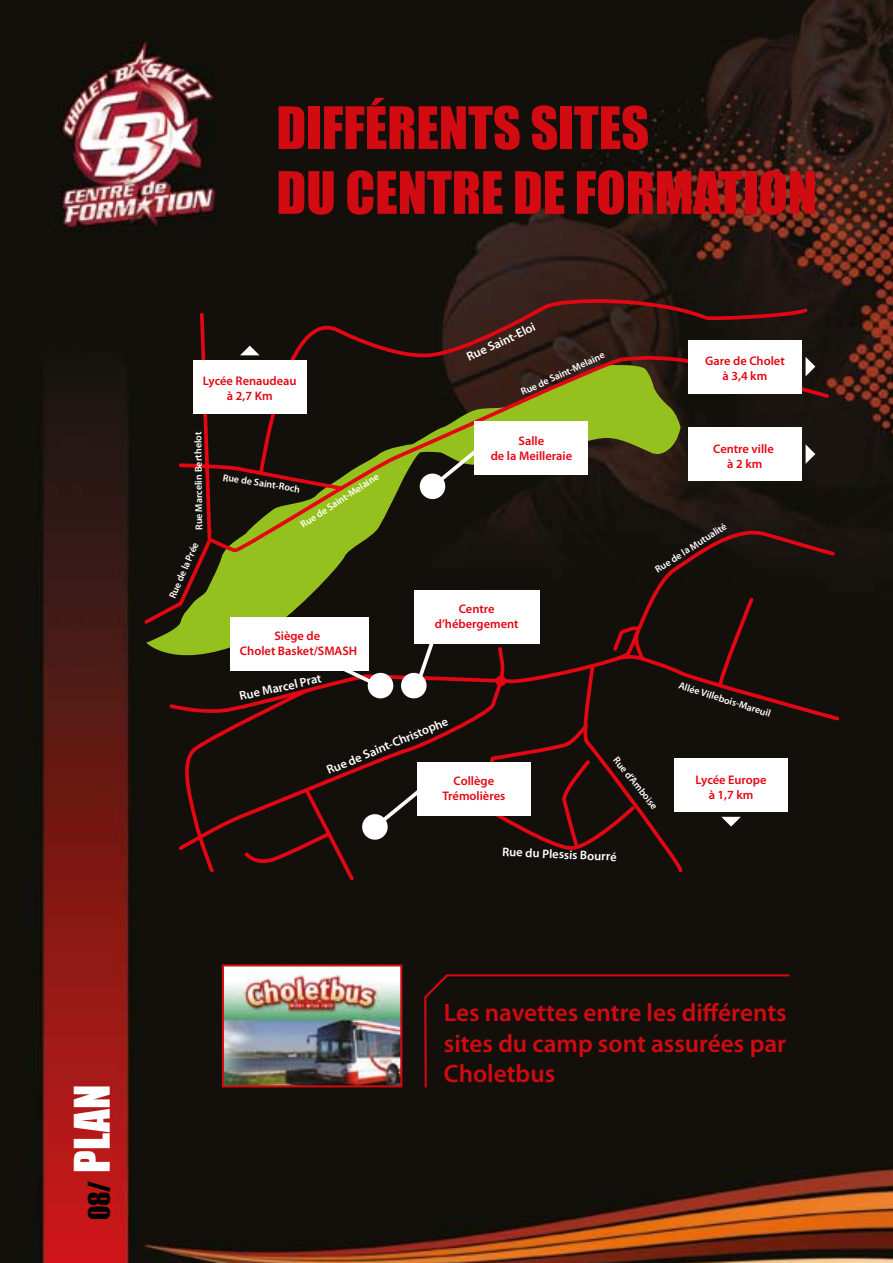
<style>
.page{position:relative;width:893px;height:1263px;background:#fff}
.page>*{position:absolute;margin:0;border:0;box-sizing:border-box;transform-origin:0 0}
.t1{font:54px/64.8px "Impact";color:#d20a11}
.t2{font:45px "Impact";color:#fff}
.t3{font:600 25.2px/30.3px "Myriad Pro";color:#d20a11;text-align:justify}
.t4{font:600 12.45px/15px "Myriad Pro";color:#e30613;text-align:center}
.t5{font:600 12.45px "Myriad Pro";color:#fff}
.t6{font:600 9.9px "Myriad Pro";color:#fff}
.s1{font-size:27px;color:#000}
</style>
<div class="page">
<img style="left:0;top:0;width:893px;height:1263px">
<svg style="left:345px;top:355px;width:486px;height:170px;background:#252310"></svg>
<svg style="left:257px;top:294px;width:553px;height:183px;background:#3d3214"></svg>
<svg style="left:168px;top:525px;width:669px;height:188px;background:#1e180d"></svg>
<div style="left:177px;top:645px;width:305px;height:207px;background:#13100b"></div>
<div style="left:414px;top:590px;width:125px;height:54px;background:#fff"></div>
<div style="left:231px;top:617px;width:138px;height:54px;background:#fff"></div>
<svg style="left:180px;top:639px;width:256px;height:245px;background:#382a25"></svg>
<div style="left:475px;top:421px;width:113px;height:54px;background:#fff"></div>
<div style="left:688px;top:340px;width:113px;height:53px;background:#fff"></div>
<div style="left:420px;top:474px;width:25px;height:25px;background:#fff;border-radius:50%"></div>
<svg style="left:427px;top:443px;width:57px;height:49px"></svg>
<svg style="left:806px;top:357px;width:9px;height:19px"></svg>
<div style="left:688px;top:427px;width:113px;height:54px;background:#fff"></div>
<svg style="left:806px;top:444px;width:9px;height:20px"></svg>
<svg style="left:141px;top:311px;width:204px;height:316px;background:#4f4d2b"></svg>
<svg style="left:482px;top:596px;width:359px;height:278px;background:#332522"></svg>
<div style="left:417px;top:762px;width:113px;height:54px;background:#fff"></div>
<div style="left:423px;top:973px;width:368px;height:116px;background:#13100b"></div>
<img style="left:225px;top:967px;width:174px;height:117px">
<div style="left:222px;top:964px;width:180px;height:123px;border:2px solid #d20a11"></div>
<h2 class="t2" style="left:57px;top:1220px;width:137px;rotate:-90deg"><span class="s1">08/</span> PLAN</h2>
<h1 class="t1" style="left:276px;top:94px;width:347px">DI FFÉRENTS SITES<br>DU CENTRE DE FORMA</h1>
<h1 class="t1" style="left:718px;top:159px;width:101px">TION</h1>
<p class="t4" style="left:203px;top:373px;width:95px">Lycée Renaudeau à 2,7 Km</p>
<p class="t6" style="left:193px;top:530px;width:100px;rotate:-91deg">Rue Marcelin Berthelot</p>
<p class="t6" style="left:166px;top:596px;width:62px;rotate:-67deg">Rue de la Prée</p>
<p class="t6" style="left:224px;top:471px;width:80px;rotate:9deg">Rue de Saint-Roch</p>
<p class="t6" style="left:298px;top:520px;width:93px;rotate:-33deg">Rue de Saint-Melaine</p>
<p class="t4" style="left:240px;top:628px;width:119px">Siège de<br>Cholet Basket/SMASH</p>
<p class="t5" style="left:238px;top:689px;width:85px;rotate:-13deg">Rue Marcel Prat</p>
<p class="t5" style="left:464px;top:350px;width:76px;rotate:-25deg">Rue Saint-Eloi</p>
<p class="t6" style="left:519px;top:387px;width:93px;rotate:-25deg">Rue de Saint-Melaine</p>
<p class="t4" style="left:491px;top:433px;width:83px">Salle<br>de la Meilleraie</p>
<p class="t4" style="left:435px;top:601px;width:85px">Centre d’hébergement</p>
<p class="t4" style="left:705px;top:353px;width:81px">Gare de Cholet à 3,4 km</p>
<p class="t4" style="left:713px;top:441px;width:62px">Centre ville à 2 km</p>
<p class="t6" style="left:653px;top:565px;width:84px;rotate:-33deg">Rue de la Mutualité</p>
<p class="t6" style="left:681px;top:679px;width:97px;rotate:17deg">Allée Villebois-Mareuil</p>
<p class="t5" style="left:324px;top:764px;width:132px;rotate:-23deg">Rue de Saint-Christophe</p>
<p class="t4" style="left:442px;top:773px;width:64px">Collège<br>Trémolières</p>
<p class="t6" style="left:620px;top:754px;width:65px;rotate:51deg">Rue d’Amboise</p>
<p class="t5" style="left:503px;top:843px;width:116px;rotate:3deg">Rue du Plessis Bourré</p>
<p class="t4" style="left:695px;top:772px;width:73px">Lycée Europe à 1,7 km</p>
<h3 class="t3" style="left:444px;top:997px;width:344px">Les navettes entre les différents sites du camp sont assurées par Choletbus</h3>
</div>
